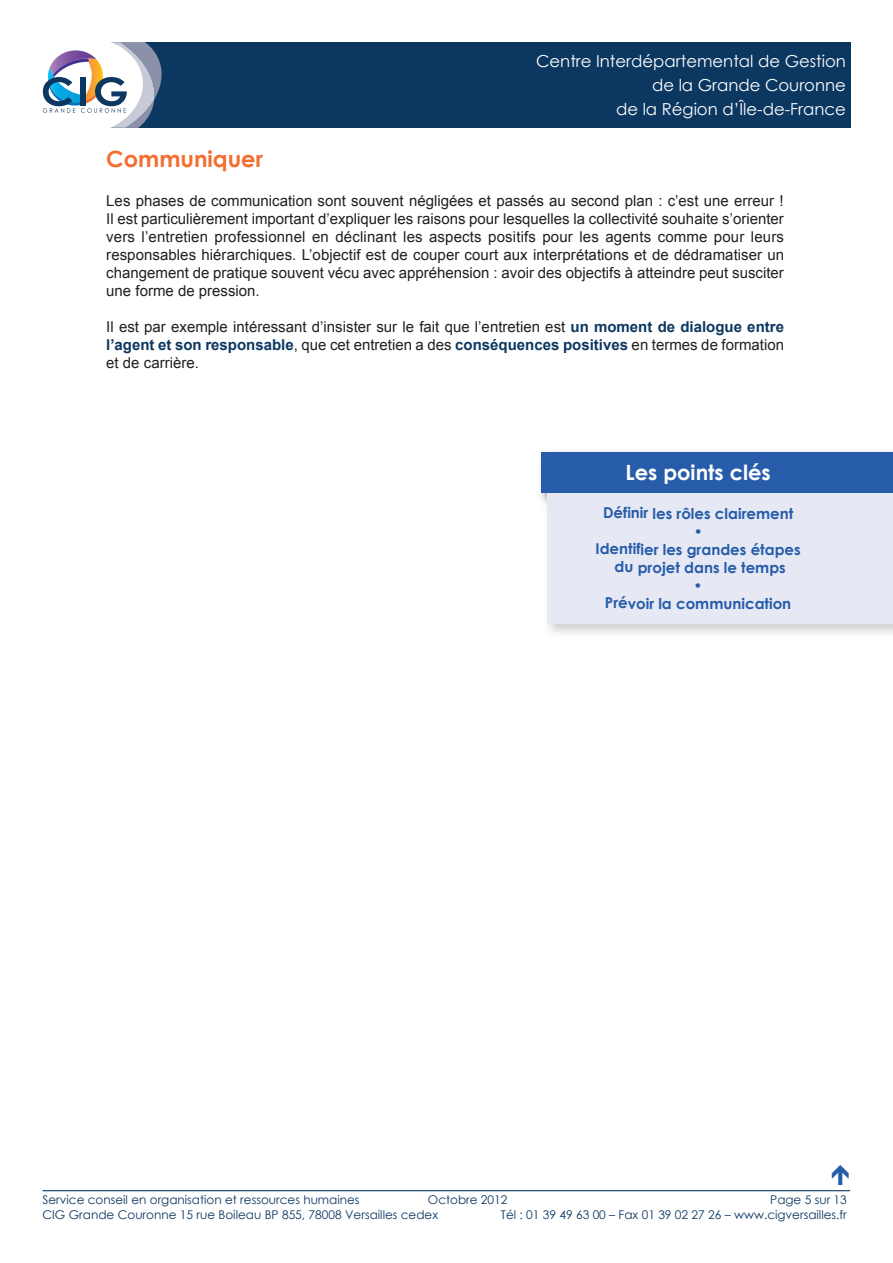
<style>
.page{position:relative;width:893px;height:1263px;background:#fff}
.page>*{position:absolute;margin:0;border:0;box-sizing:border-box;transform-origin:0 0}
.t1{font:700 22.5px "Century Gothic";color:#f36e31}
.t2{font:22.5px "Travelcons";color:#275caa}
.t3{font:700 21px "Century Gothic";color:#fff}
.t4{font:16.5px/24px "Century Gothic";color:#fff;text-align:right}
.t5{font:15px/18px "Arial";color:#231f20;text-align:justify}
.t6{font:700 15px/18px "Century Gothic";color:#275caa;text-align:center}
.t7{font:12px "Century Gothic";color:#0c3761}
.s1{font-weight:700;color:#0c3761}
</style>
<div class="page">
<img style="left:540px;top:451px;width:353px;height:183px">
<div style="left:547px;top:458px;width:346px;height:166px;background:#e6e9f4"></div>
<div style="left:77px;top:43px;width:773px;height:85px;background:#0c3761"></div>
<svg style="left:42px;top:42px;width:121px;height:86px"></svg>
<hr style="left:43px;top:1190px;width:807px;height:1px;background:#0c3761">
<div style="left:542px;top:452px;width:351px;height:41px;background:#275caa"></div>
<p class="t4" style="left:536px;top:49px;width:311px">Centre Interdépartemental de Gestion de la Grande Couronne<br>de la Région d’Île-de-France</p>
<h1 class="t1" style="left:106px;top:144px;width:158px">Communiquer</h1>
<p class="t5" style="left:106px;top:192px;width:679px">Les phases de communication sont souvent négligées et passés au second plan : c’est une erreur !<br>Il est particulièrement important d’expliquer les raisons pour lesquelles la collectivité souhaite s’orienter vers l’entretien professionnel en déclinant les aspects positifs pour les agents comme pour leurs responsables hiérarchiques. L’objectif est de couper court aux interprétations et de dédramatiser un changement de pratique souvent vécu avec appréhension : avoir des objectifs à atteindre peut susciter une forme de pression.</p>
<p class="t5" style="left:106px;top:318px;width:679px">Il est par exemple intéressant d’insister sur le fait que l’entretien est <span class="s1">un moment de dialogue entre l’agent et son responsable</span>, que cet entretien a des <span class="s1">conséquences positives</span> en termes de formation et de carrière.</p>
<h2 class="t3" style="left:625px;top:459px;width:147px">Les points clés</h2>
<p class="t6" style="left:595px;top:504px;width:207px">Définir les rôles clairement<br>•<br>Identifier les grandes étapes du projet dans le temps<br>•<br>Prévoir la communication</p>
<h1 class="t2" style="left:831px;top:1163px;width:21px">4</h1>
<p class="t7" style="left:43px;top:1192px;width:319px">Service conseil en organisation et ressources humaines</p>
<p class="t7" style="left:428px;top:1192px;width:81px">Octobre 2012</p>
<p class="t7" style="left:770px;top:1192px;width:78px">Page 5 sur 13</p>
<p class="t7" style="left:43px;top:1206px;width:397px">CIG Grande Couronne 15 rue Boileau BP 855, 78008 Versailles cedex</p>
<p class="t7" style="left:501px;top:1206px;width:347px">Tél : 01 39 49 63 00 – Fax 01 39 02 27 26 – www.cigversailles.fr</p>
</div>
